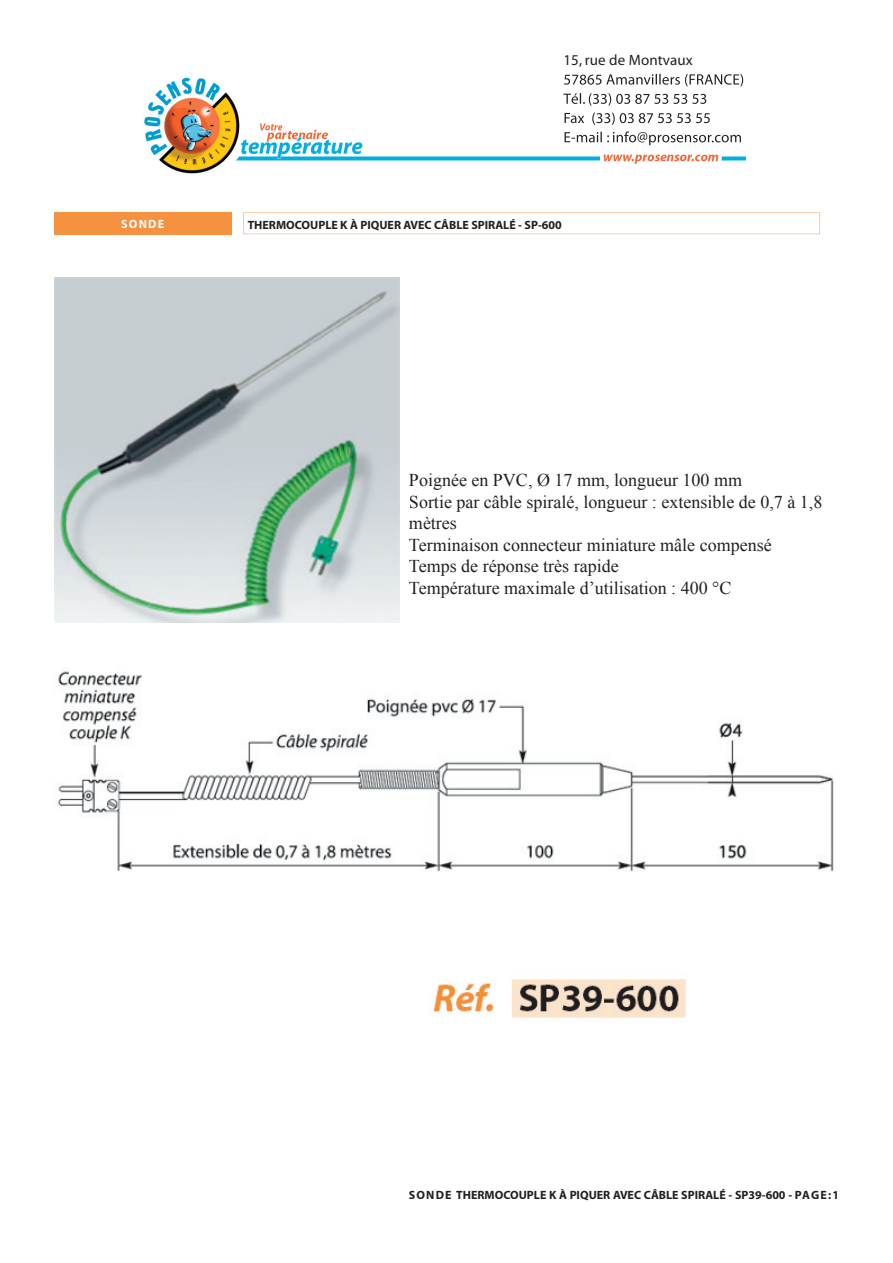
<style>
.page{position:relative;width:893px;height:1263px;background:#fff}
.page>*{position:absolute;margin:0;border:0;box-sizing:border-box;transform-origin:0 0}
.t1{font:18px/21.6px "Times New Roman";color:#231f20}
.t2{font:15px "Myriad";letter-spacing:.01em;color:#231f20}
.t3{font:700 12px "Myriad";color:#231f20}
.t4{font:700 12px "Myriad";letter-spacing:.1em;color:#fff}
</style>
<div class="page">
<img style="left:144px;top:73px;width:602px;height:101px">
<img style="left:564px;top:74px;width:179px;height:12px">
<img style="left:563px;top:93px;width:143px;height:13px">
<img style="left:565px;top:113px;width:145px;height:12px">
<img style="left:565px;top:131px;width:176px;height:14px">
<div style="left:54px;top:213px;width:177px;height:22px;background:#f6913f"></div>
<svg style="left:243px;top:212px;width:577px;height:22px"></svg>
<img style="left:54px;top:278px;width:345px;height:345px">
<img style="left:57px;top:671px;width:777px;height:201px">
<img style="left:433px;top:979px;width:253px;height:39px">
<p class="t2" style="left:563px;top:53px;width:131px">15, rue de Montvaux</p>
<p class="t4" style="left:121px;top:218px;width:44px">SONDE</p>
<p class="t3" style="left:248px;top:219px;width:316px">THERMOCOUPLE K À PIQUER AVEC CÂBLE SPIRALÉ - SP-600</p>
<p class="t1" style="left:409px;top:469px;width:415px">Poignée en PVC, Ø 17 mm, longueur 100 mm<br>Sortie par câble spiralé, longueur : extensible de 0,7 à 1,8 mètres<br>Terminaison connecteur miniature mâle compensé Temps de réponse très rapide<br>Température maximale d’utilisation : 400 °C</p>
<p class="t3" style="left:409px;top:1188px;width:432px">SONDE THERMOCOUPLE K À PIQUER AVEC CÂBLE SPIRALÉ - SP39-600 - PAGE:1</p>
</div>
